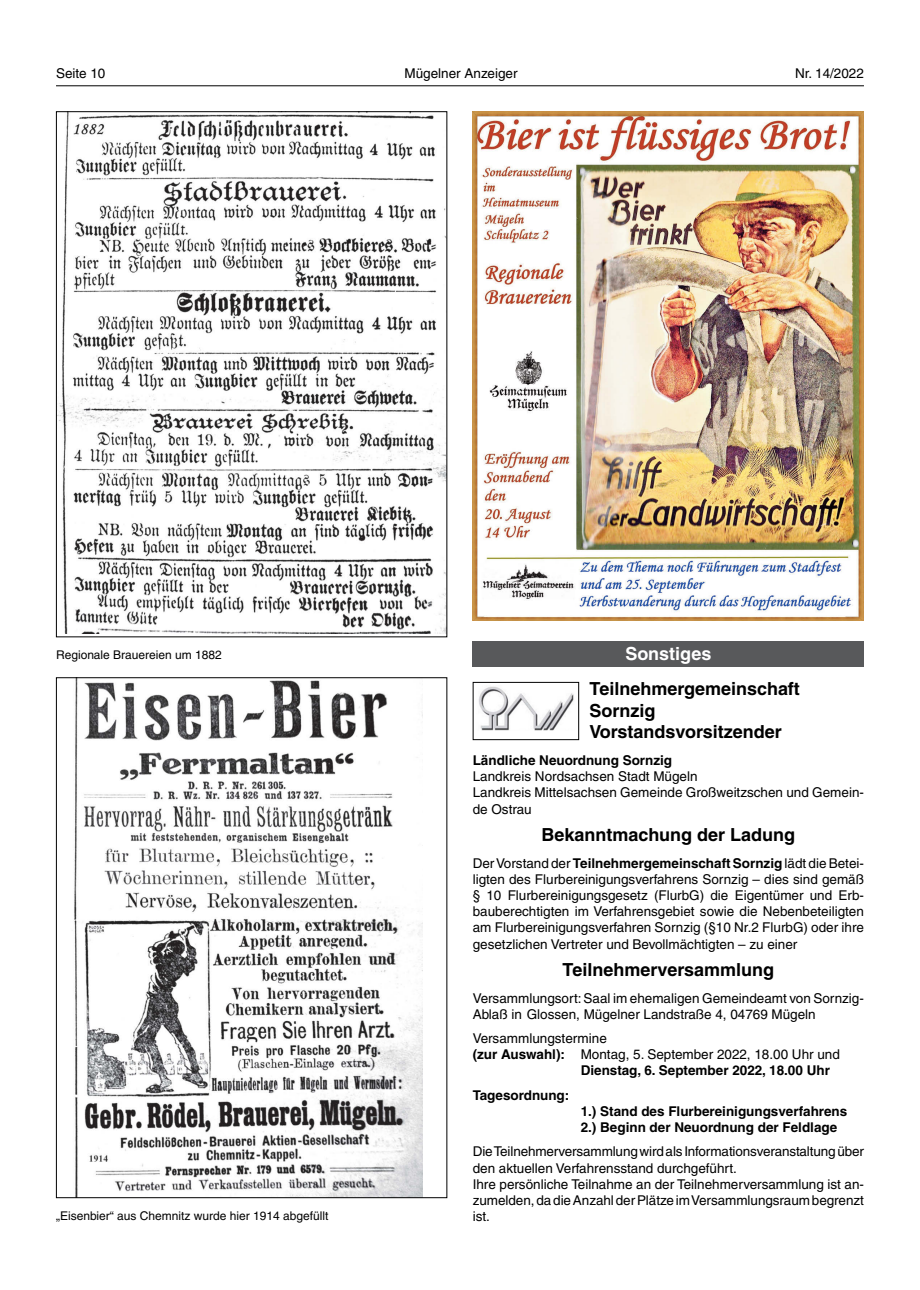
<style>
.page{position:relative;width:920px;height:1290px;background:#fff}
.page>*{position:absolute;margin:0;border:0;box-sizing:border-box;transform-origin:0 0}
.t1{font:700 18px/21.6px "Helvetica";color:#000}
.t2{font:700 18px "Helvetica";color:#fff}
.t3{font:13.5px/16.2px "Helvetica";color:#000}
.t4{font:700 13.5px/16.2px "Helvetica";color:#000}
.t5{font:12px "Helvetica";color:#000}
.s1{font-weight:700}
</style>
<div class="page">
<img style="left:58px;top:113px;width:387px;height:520px">
<img style="left:473px;top:111px;width:391px;height:510px">
<img style="left:74px;top:679px;width:349px;height:517px">
<div style="left:473px;top:641px;width:391px;height:25px;background:#58595b"></div>
<img style="left:479px;top:686px;width:95px;height:45px">
<div style="left:473px;top:682px;width:106px;height:58px;border:1px solid #000"></div>
<hr style="left:56px;top:85px;width:808px;height:1px;background:#000">
<p class="t3" style="left:56px;top:67px;width:51px">Seite 10</p>
<p class="t3" style="left:405px;top:67px;width:114px">Mügelner Anzeiger</p>
<p class="t3" style="left:795px;top:67px;width:70px">Nr. 14/2022</p>
<p class="t5" style="left:56px;top:651px;width:167px">Regionale Brauereien um 1882</p>
<p class="t5" style="left:56px;top:1211px;width:274px">„Eisenbier“ aus Chemnitz wurde hier 1914 abgefüllt</p>
<h1 class="t2" style="left:625px;top:647px;width:88px">Sonstiges</h1>
<h1 class="t1" style="left:590px;top:680px;width:212px">Teilnehmergemeinschaft<br>Sornzig<br>Vorstandsvorsitzender</h1>
<p class="t4" style="left:473px;top:753px;width:201px">Ländliche Neuordnung Sornzig</p>
<p class="t3" style="left:473px;top:769px;width:393px">Landkreis Nordsachsen Stadt Mügeln<br>Landkreis Mittelsachsen Gemeinde Großweitzschen und Gemein&shy;de Ostrau</p>
<h1 class="t1" style="left:542px;top:826px;width:255px">Bekanntmachung der Ladung</h1>
<p class="t3" style="left:473px;top:856px;width:393px;text-align:justify">DerVorstand der <span class="s1">Teilnehmergemeinschaft Sornzig</span> lädt die Betei&shy;ligten des Flurbereinigungsverfahrens Sornzig – dies sind gemäß § 10 Flurbereinigungsgesetz (FlurbG) die Eigentümer und Erb&shy;bauberechtigten im Verfahrensgebiet sowie die Nebenbeteiligten am Flurbereinigungsverfahren Sornzig (§10 Nr.2 FlurbG) oder ihre gesetzlichen Vertreter und Bevollmächtigten – zu einer</p>
<h1 class="t1" style="left:562px;top:961px;width:213px">Teilnehmerversammlung</h1>
<p class="t3" style="left:473px;top:991px;width:393px">Versammlungsort: Saal im ehemaligen Gemeindeamt von Sornzig-<br>Ablaß in Glossen, Mügelner Landstraße 4, 04769 Mügeln</p>
<p class="t3" style="left:473px;top:1031px;width:136px">Versammlungstermine</p>
<p class="t3" style="left:473px;top:1048px;width:369px"><span class="s1">(zur Auswahl):</span> Montag, 5. September 2022, 18.00 Uhr und</p>
<p class="t4" style="left:581px;top:1064px;width:251px">Dienstag, 6. September 2022, 18.00 Uhr</p>
<p class="t4" style="left:473px;top:1088px;width:98px">Tagesordnung:</p>
<p class="t4" style="left:581px;top:1104px;width:268px">1.) Stand des Flurbereinigungsverfahrens<br>2.) Beginn der Neuordnung der Feldlage</p>
<p class="t3" style="left:473px;top:1145px;width:393px">DieTeilnehmerversammlungwirdalsInformationsveranstaltungüber den aktuellen Verfahrensstand durchgeführt.<br>Ihre persönliche Teilnahme an der Teilnehmerversammlung ist an&shy;zumelden,dadieAnzahlderPlätzeimVersammlungsraumbegrenzt ist.</p>
</div>
